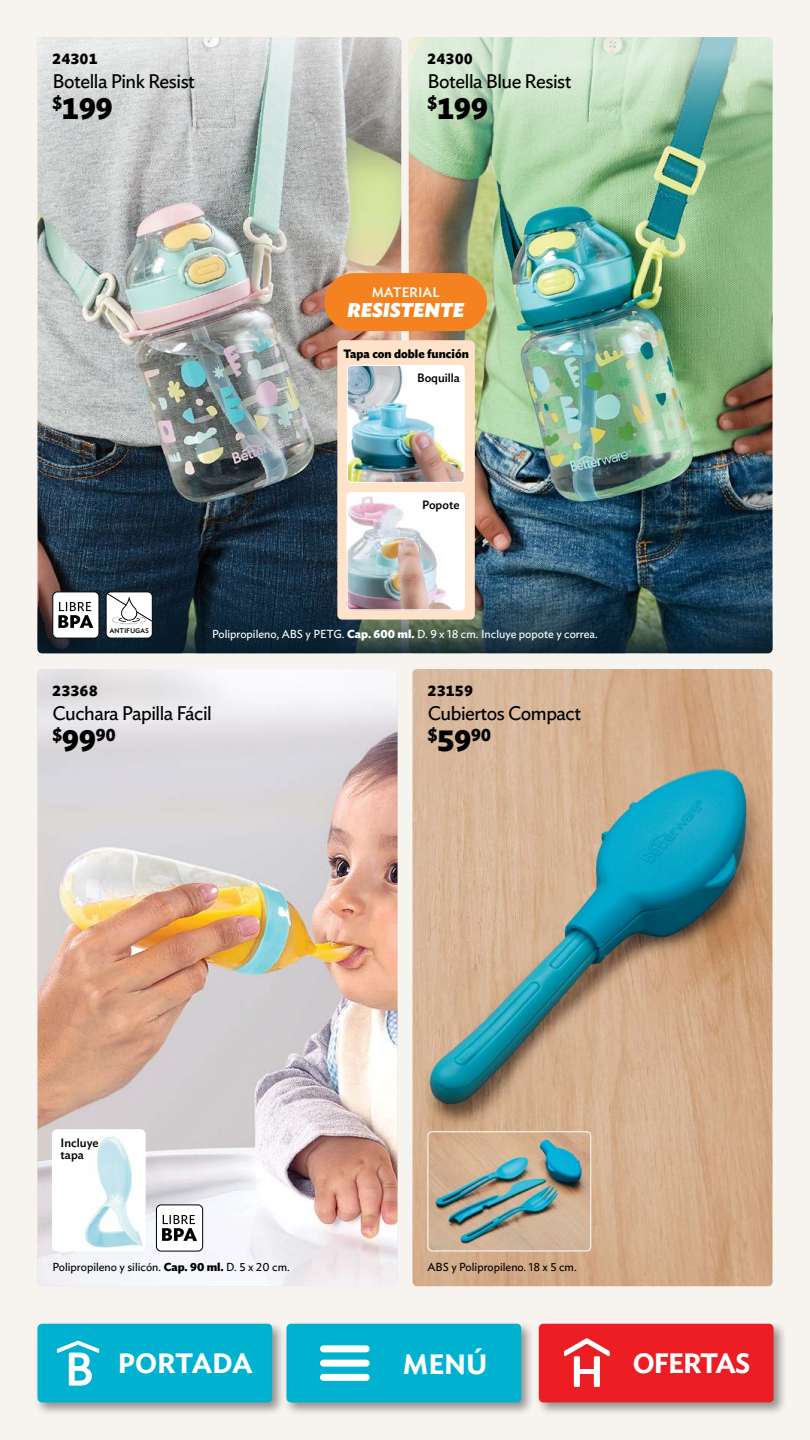
<style>
.page{position:relative;width:810px;height:1440px;background:#f7f3ef}
.page>*{position:absolute;margin:0;border:0;box-sizing:border-box;transform-origin:0 0}
.t1{font:700 30px "Ideal Sans";color:#000}
.t2{font:600 27.75px "Ideal Sans";letter-spacing:-.03em;color:#fff}
.t3{font:600 27.75px "Ideal Sans";letter-spacing:-.01em;color:#fff}
.t4{font:italic 900 19.8px "Ideal Sans";color:#fff}
.t5{font:19.5px "Ideal Sans";letter-spacing:-.025em;color:#000}
.t6{font:700 17.48px "Ideal Sans";color:#000}
.t7{font:700 15px "Ideal Sans";letter-spacing:.05em;color:#000}
.t8{font:500 13.58px "Ideal Sans";color:#fff}
.t9{font:500 12px/12px "Ideal Sans";color:#000}
.t10{font:700 12px "Ideal Sans";color:#000}
.t11{font:11.55px "Ideal Sans";color:#000}
.t12{font:11.55px "Ideal Sans";color:#fff}
.t13{font:9.38px "Ideal Sans";letter-spacing:-.02em;color:#000}
.s1{font-weight:700}
.s2{font-size:30px}
</style>
<div class="page">
<img style="left:409px;top:38px;width:363px;height:615px">
<img style="left:37px;top:38px;width:364px;height:515px">
<svg style="left:38px;top:38px;width:363px;height:167px;background:#c5c9c5"></svg>
<svg style="left:37px;top:551px;width:735px;height:102px;background:#1f3847"></svg>
<div style="left:337px;top:340px;width:138px;height:280px;background:#fee2c9;border-radius:5px"></div>
<img style="left:349px;top:367px;width:114px;height:114px">
<div style="left:347px;top:365px;width:118px;height:118px;border:1px solid #fff;border-radius:4px"></div>
<img style="left:347px;top:494px;width:116px;height:116px">
<div style="left:347px;top:492px;width:118px;height:118px;border:1px solid #fff;border-radius:4px"></div>
<img style="left:409px;top:38px;width:363px;height:168px;border-radius:4px">
<img style="left:38px;top:669px;width:360px;height:617px">
<img style="left:412px;top:669px;width:360px;height:617px">
<img style="left:428px;top:1131px;width:163px;height:120px">
<div style="left:427px;top:1131px;width:164px;height:120px;border:1px solid #fff;border-radius:4px"></div>
<img style="left:52px;top:1130px;width:93px;height:121px">
<div style="left:52px;top:1129px;width:94px;height:122px;border:1px solid #fff;border-radius:5px"></div>
<svg style="left:38px;top:669px;width:360px;height:103px"></svg>
<div style="left:53px;top:592px;width:46px;height:46px;background:#fff;border-radius:5px"></div>
<div style="left:53px;top:592px;width:46px;height:46px;border:1px solid #000;border-radius:5px"></div>
<svg style="left:58px;top:602px;width:35px;height:26px"></svg>
<div style="left:106px;top:592px;width:46px;height:46px;background:#fff;border-radius:5px"></div>
<div style="left:106px;top:592px;width:47px;height:46px;border:1px solid #000;border-radius:5px"></div>
<svg style="left:106px;top:593px;width:47px;height:32px"></svg>
<div style="left:324px;top:273px;width:163px;height:58px;background:#f58220;border-radius:29px"></div>
<div style="left:156px;top:1205px;width:47px;height:46px;background:#fff;border-radius:5px"></div>
<div style="left:156px;top:1205px;width:47px;height:46px;border:1px solid #000;border-radius:5px"></div>
<svg style="left:162px;top:1215px;width:35px;height:26px"></svg>
<div style="left:536px;top:1321px;width:251px;height:95px;background:#000;opacity:.4"></div>
<div style="left:539px;top:1324px;width:235px;height:78px;background:#ed1d24;border-radius:4px"></div>
<div style="left:574px;top:1356px;width:6px;height:31px;background:#fff"></div>
<div style="left:594px;top:1356px;width:6px;height:31px;background:#fff"></div>
<hr style="left:577px;top:1369px;width:18px;height:4px;background:#fff">
<svg style="left:564px;top:1338px;width:46px;height:18px"></svg>
<div style="left:34px;top:1321px;width:252px;height:95px;background:#000;opacity:.4"></div>
<div style="left:38px;top:1324px;width:234px;height:78px;background:#00b2cf;border-radius:4px"></div>
<svg style="left:57px;top:1341px;width:42px;height:45px"></svg>
<div style="left:283px;top:1321px;width:252px;height:95px;background:#000;opacity:.4"></div>
<div style="left:286px;top:1324px;width:235px;height:78px;background:#00b2cf;border-radius:4px"></div>
<div style="left:320px;top:1360px;width:50px;height:7px;background:#fff;border-radius:4px"></div>
<div style="left:320px;top:1345px;width:50px;height:7px;background:#fff;border-radius:4px"></div>
<div style="left:320px;top:1374px;width:50px;height:7px;background:#fff;border-radius:4px"></div>
<p class="t7" style="left:53px;top:47px;width:46px">24301</p>
<p class="t5" style="left:53px;top:66px;width:144px">Botella Pink Resist</p>
<h1 class="t1" style="left:53px;top:85px;width:62px"><sup>$</sup>199</h1>
<p class="t7" style="left:428px;top:47px;width:46px">24300</p>
<p class="t5" style="left:428px;top:66px;width:146px">Botella Blue Resist</p>
<h1 class="t1" style="left:428px;top:85px;width:62px"><sup>$</sup>199</h1>
<p class="t13" style="left:109px;top:623px;width:41px">antifugas</p>
<p class="t8" style="left:372px;top:282px;width:70px">MATERIAL</p>
<p class="t4" style="left:347px;top:294px;width:119px">RESISTENTE</p>
<p class="t10" style="left:343px;top:344px;width:127px">Tapa con doble función</p>
<p class="t9" style="left:417px;top:371px;width:44px">Boquilla</p>
<p class="t9" style="left:422px;top:498px;width:39px">Popote</p>
<p class="t12" style="left:212px;top:626px;width:387px">Polipropileno, ABS y PETG. <span class="s1">Cap. 600 ml.</span> D. 9 x 18 cm. Incluye popote y correa.</p>
<p class="t7" style="left:53px;top:679px;width:46px">23368</p>
<p class="t5" style="left:53px;top:698px;width:161px">Cuchara Papilla Fácil</p>
<p class="t6" style="left:53px;top:721px;width:64px">$<span class="s2">99</span>90</p>
<p class="t7" style="left:428px;top:679px;width:46px">23159</p>
<p class="t5" style="left:428px;top:698px;width:155px">Cubiertos Compact</p>
<p class="t6" style="left:428px;top:721px;width:64px">$<span class="s2">59</span>90</p>
<p class="t9" style="left:61px;top:1136px;width:40px">Incluye tapa</p>
<p class="t11" style="left:53px;top:1258px;width:239px">Polipropileno y silicón. <span class="s1">Cap. 90 ml.</span> D. 5 x 20 cm.</p>
<p class="t11" style="left:428px;top:1258px;width:151px">ABS y Polipropileno. 18 x 5 cm.</p>
<h2 class="t3" style="left:118px;top:1342px;width:136px">PORTADA</h2>
<h2 class="t2" style="left:403px;top:1342px;width:86px">MENÚ</h2>
<h2 class="t2" style="left:633px;top:1342px;width:119px">OFERTAS</h2>
</div>
